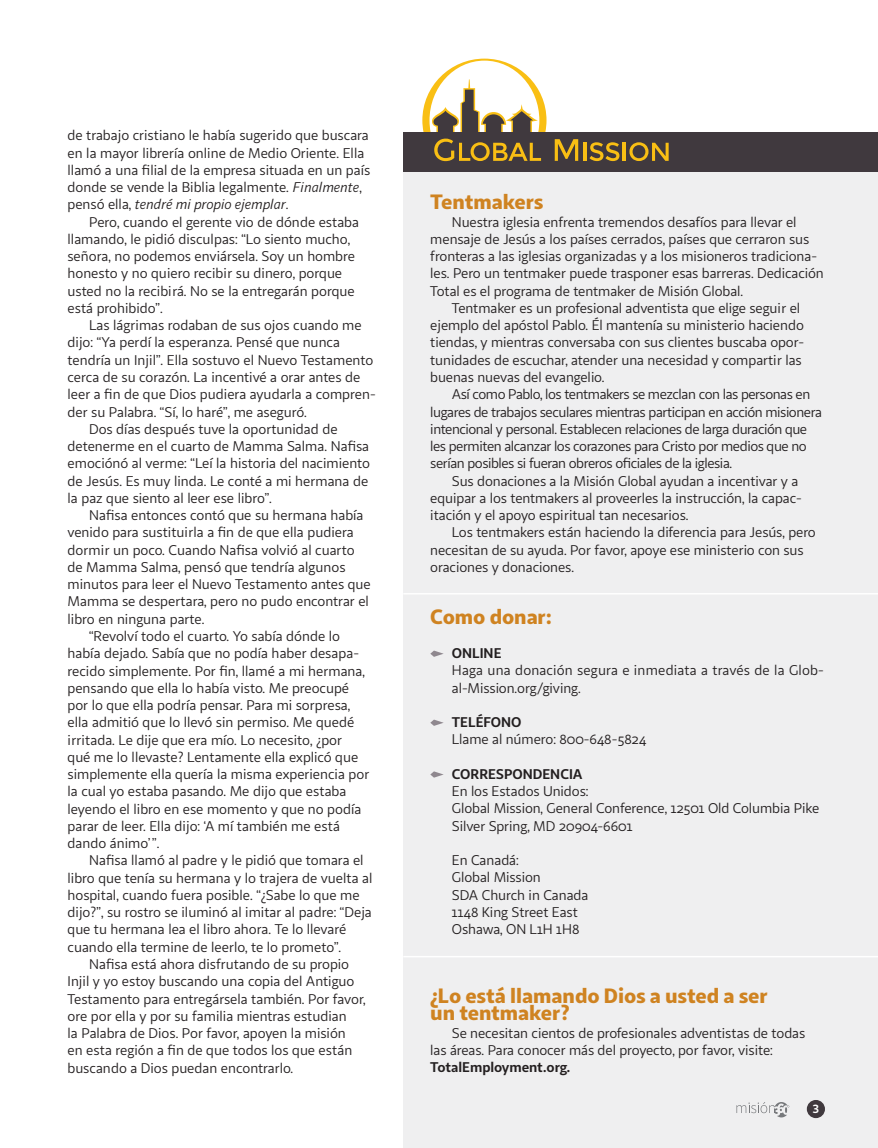
<style>
.page{position:relative;width:878px;height:1148px;background:#fff}
.page>*{position:absolute;margin:0;border:0;box-sizing:border-box;transform-origin:0 0}
.t1{font:900 21px/17.2px "Sana Sans";letter-spacing:-.005em;color:#cf8321}
.t2{font:14.25px/17.2px "Sana Sans";letter-spacing:-.005em;color:#231f20}
.t3{font:14.25px "Sana Sans";letter-spacing:-.03em;color:#231f20}
.t4{font:14.25px "Sana Sans";letter-spacing:-.035em;color:#231f20}
.t5{font:700 14.25px "Sana Sans";color:#231f20}
.t6{font:700 12px "Sana Sans";color:#fff}
.s1{font-style:italic}
</style>
<div class="page">
<div style="left:403px;top:172px;width:475px;height:976px;background:#efeff0"></div>
<svg style="left:430px;top:650px;width:13px;height:7px"></svg>
<svg style="left:430px;top:719px;width:13px;height:7px"></svg>
<svg style="left:430px;top:771px;width:13px;height:6px"></svg>
<div style="left:807px;top:1100px;width:17px;height:17px;background:#40393e;border-radius:50%"></div>
<div style="left:806px;top:1099px;width:19px;height:19px;border:2px solid #40393e;border-radius:50%"></div>
<svg style="left:736px;top:1102px;width:53px;height:15px"></svg>
<div style="left:403px;top:132px;width:475px;height:40px;background:#40393e"></div>
<hr style="left:583px;top:143px;width:3px;height:18px;background:#f9bf14">
<svg style="left:589px;top:142px;width:30px;height:19px"></svg>
<hr style="left:623px;top:143px;width:3px;height:18px;background:#f9bf14">
<svg style="left:629px;top:142px;width:39px;height:19px"></svg>
<svg style="left:554px;top:139px;width:24px;height:22px"></svg>
<svg style="left:434px;top:139px;width:107px;height:22px"></svg>
<svg style="left:422px;top:59px;width:124px;height:73px"></svg>
<hr style="left:403px;top:593px;width:475px;height:1px;background:#fff">
<hr style="left:403px;top:956px;width:475px;height:1px;background:#fff">
<p class="t2" style="left:68px;top:127px;width:304px">de trabajo cristiano le había sugerido que buscara en la mayor librería online de Medio Oriente. Ella llamó a una filial de la empresa situada en un país donde se vende la Biblia legalmente. <span class="s1">Finalmente</span>, pensó ella, <span class="s1">tendré mi propio ejemplar</span>.</p>
<p class="t2" style="left:68px;top:213px;width:293px;text-indent:22px">Pero, cuando el gerente vio de dónde estaba llamando, le pidió disculpas: “Lo siento mucho, señora, no podemos enviársela. Soy un hombre honesto y no quiero recibir su dinero, porque usted no la recibirá. No se la entregarán porque está prohibido”.</p>
<p class="t2" style="left:89px;top:317px;width:274px">Las lágrimas rodaban de sus ojos cuando me</p>
<p class="t2" style="left:68px;top:334px;width:274px">dijo: “Ya perdí la esperanza. Pensé que nunca</p>
<p class="t2" style="left:68px;top:351px;width:307px">tendría un Injil”. Ella sostuvo el Nuevo Testamento</p>
<p class="t2" style="left:68px;top:368px;width:294px">cerca de su corazón. La incentivé a orar antes de</p>
<p class="t2" style="left:68px;top:386px;width:310px">leer a fin de que Dios pudiera ayudarla a compren-</p>
<p class="t2" style="left:68px;top:403px;width:241px">der su Palabra. “Sí, lo haré”, me aseguró.</p>
<p class="t2" style="left:89px;top:420px;width:250px">Dos días después tuve la oportunidad de</p>
<p class="t2" style="left:68px;top:437px;width:303px">detenerme en el cuarto de Mamma Salma. Nafisa</p>
<p class="t2" style="left:68px;top:455px;width:304px">emociónó al verme: “Leí la historia del nacimiento</p>
<p class="t2" style="left:68px;top:472px;width:302px">de Jesús. Es muy linda. Le conté a mi hermana de</p>
<p class="t2" style="left:68px;top:489px;width:206px">la paz que siento al leer ese libro”.</p>
<p class="t2" style="left:89px;top:506px;width:276px">Nafisa entonces contó que su hermana había</p>
<p class="t2" style="left:68px;top:524px;width:288px">venido para sustituirla a fin de que ella pudiera</p>
<p class="t2" style="left:68px;top:541px;width:288px">dormir un poco. Cuando Nafisa volvió al cuarto</p>
<p class="t2" style="left:68px;top:558px;width:279px">de Mamma Salma, pensó que tendría algunos</p>
<p class="t2" style="left:68px;top:576px;width:305px">minutos para leer el Nuevo Testamento antes que</p>
<p class="t2" style="left:68px;top:593px;width:303px">Mamma se despertara, pero no pudo encontrar el</p>
<p class="t2" style="left:68px;top:610px;width:139px">libro en ninguna parte.</p>
<p class="t2" style="left:89px;top:627px;width:252px">“Revolví todo el cuarto. Yo sabía dónde lo</p>
<p class="t2" style="left:68px;top:645px;width:293px">había dejado. Sabía que no podía haber desapa-</p>
<p class="t2" style="left:68px;top:662px;width:299px">recido simplemente. Por fin, llamé a mi hermana,</p>
<p class="t2" style="left:68px;top:679px;width:283px">pensando que ella lo había visto. Me preocupé</p>
<p class="t2" style="left:68px;top:696px;width:284px">por lo que ella podría pensar. Para mi sorpresa,</p>
<p class="t2" style="left:68px;top:714px;width:288px">ella admitió que lo llevó sin permiso. Me quedé</p>
<p class="t2" style="left:68px;top:731px;width:276px">irritada. Le dije que era mío. Lo necesito, ¿por</p>
<p class="t2" style="left:68px;top:748px;width:292px">qué me lo llevaste? Lentamente ella explicó que</p>
<p class="t2" style="left:68px;top:765px;width:303px">simplemente ella quería la misma experiencia por</p>
<p class="t2" style="left:68px;top:783px;width:280px">la cual yo estaba pasando. Me dijo que estaba</p>
<p class="t2" style="left:68px;top:800px;width:295px">leyendo el libro en ese momento y que no podía</p>
<p class="t2" style="left:68px;top:817px;width:274px">parar de leer. Ella dijo: ‘A mí también me está</p>
<p class="t2" style="left:68px;top:834px;width:93px">dando ánimo’”.</p>
<p class="t2" style="left:89px;top:852px;width:276px">Nafisa llamó al padre y le pidió que tomara el</p>
<p class="t2" style="left:68px;top:869px;width:306px">libro que tenía su hermana y lo trajera de vuelta al</p>
<p class="t2" style="left:68px;top:886px;width:294px">hospital, cuando fuera posible. “¿Sabe lo que me</p>
<p class="t2" style="left:68px;top:903px;width:306px">dijo?”, su rostro se iluminó al imitar al padre: “Deja</p>
<p class="t2" style="left:68px;top:921px;width:280px">que tu hermana lea el libro ahora. Te lo llevaré</p>
<p class="t2" style="left:68px;top:938px;width:275px">cuando ella termine de leerlo, te lo prometo”.</p>
<p class="t2" style="left:89px;top:955px;width:261px">Nafisa está ahora disfrutando de su propio</p>
<p class="t2" style="left:68px;top:972px;width:288px">Injil y yo estoy buscando una copia del Antiguo</p>
<p class="t2" style="left:68px;top:990px;width:300px">Testamento para entregársela también. Por favor,</p>
<p class="t2" style="left:68px;top:1007px;width:281px">ore por ella y por su familia mientras estudian</p>
<p class="t2" style="left:68px;top:1024px;width:280px">la Palabra de Dios. Por favor, apoyen la misión</p>
<p class="t2" style="left:68px;top:1041px;width:286px">en esta región a fin de que todos los que están</p>
<p class="t2" style="left:68px;top:1059px;width:227px">buscando a Dios puedan encontrarlo.</p>
<h1 class="t1" style="left:430px;top:193px;width:115px">Tentmakers</h1>
<p class="t2" style="left:452px;top:213px;width:346px">Nuestra iglesia enfrenta tremendos desafíos para llevar el</p>
<p class="t2" style="left:430px;top:230px;width:380px">mensaje de Jesús a los países cerrados, países que cerraron sus</p>
<p class="t2" style="left:430px;top:248px;width:388px">fronteras a las iglesias organizadas y a los misioneros tradiciona-</p>
<p class="t2" style="left:430px;top:265px;width:395px">les. Pero un tentmaker puede trasponer esas barreras. Dedicación</p>
<p class="t2" style="left:430px;top:282px;width:314px">Total es el programa de tentmaker de Misión Global.</p>
<p class="t2" style="left:452px;top:299px;width:350px">Tentmaker es un profesional adventista que elige seguir el</p>
<p class="t2" style="left:430px;top:317px;width:375px">ejemplo del apóstol Pablo. Él mantenía su ministerio haciendo</p>
<p class="t2" style="left:430px;top:334px;width:375px">tiendas, y mientras conversaba con sus clientes buscaba opor-</p>
<p class="t2" style="left:430px;top:351px;width:373px">tunidades de escuchar, atender una necesidad y compartir las</p>
<p class="t2" style="left:430px;top:368px;width:176px">buenas nuevas del evangelio.</p>
<p class="t3" style="left:452px;top:385px;width:360px">Así como Pablo, los tentmakers se mezclan con las personas en</p>
<p class="t3" style="left:430px;top:403px;width:393px">lugares de trabajos seculares mientras participan en acción misionera</p>
<p class="t4" style="left:430px;top:420px;width:378px">intencional y personal. Establecen relaciones de larga duración que</p>
<p class="t3" style="left:430px;top:437px;width:378px">les permiten alcanzar los corazones para Cristo por medios que no</p>
<p class="t3" style="left:430px;top:455px;width:303px">serían posibles si fueran obreros oficiales de la iglesia.</p>
<p class="t2" style="left:452px;top:472px;width:348px">Sus donaciones a la Misión Global ayudan a incentivar y a</p>
<p class="t2" style="left:430px;top:489px;width:373px">equipar a los tentmakers al proveerles la instrucción, la capac-</p>
<p class="t2" style="left:430px;top:506px;width:260px">itación y el apoyo espiritual tan necesarios.</p>
<p class="t2" style="left:452px;top:524px;width:365px">Los tentmakers están haciendo la diferencia para Jesús, pero</p>
<p class="t2" style="left:430px;top:541px;width:375px">necesitan de su ayuda. Por favor, apoye ese ministerio con sus</p>
<p class="t2" style="left:430px;top:558px;width:145px">oraciones y donaciones.</p>
<h1 class="t1" style="left:430px;top:607px;width:123px">Como donar:</h1>
<p class="t5" style="left:452px;top:644px;width:51px">ONLINE</p>
<p class="t2" style="left:452px;top:662px;width:373px">Haga una donación segura e inmediata a través de la Glob&shy;al-Mission.org/giving.</p>
<p class="t5" style="left:452px;top:713px;width:71px">TELÉFONO</p>
<p class="t2" style="left:452px;top:731px;width:196px">Llame al número: 800-648-5824</p>
<p class="t5" style="left:452px;top:764px;width:132px">CORRESPONDENCIA</p>
<p class="t2" style="left:452px;top:782px;width:369px">En los Estados Unidos:<br>Global Mission, General Conference, 12501 Old Columbia Pike<br>Silver Spring, MD 20904-6601</p>
<p class="t2" style="left:452px;top:851px;width:138px">En Canadá:<br>Global Mission<br>SDA Church in Canada<br>1148 King Street East<br>Oshawa, ON L1H 1H8</p>
<h1 class="t1" style="left:430px;top:987px;width:339px">¿Lo está llamando Dios a usted a ser un tentmaker?</h1>
<p class="t2" style="left:430px;top:1024px;width:376px;text-indent:22px">Se necesitan cientos de profesionales adventistas de todas las áreas. Para conocer más del proyecto, por favor, visite:</p>
<p class="t5" style="left:430px;top:1058px;width:142px">TotalEmployment.org.</p>
<p class="t6" style="left:812px;top:1101px;width:8px">3</p>
</div>
